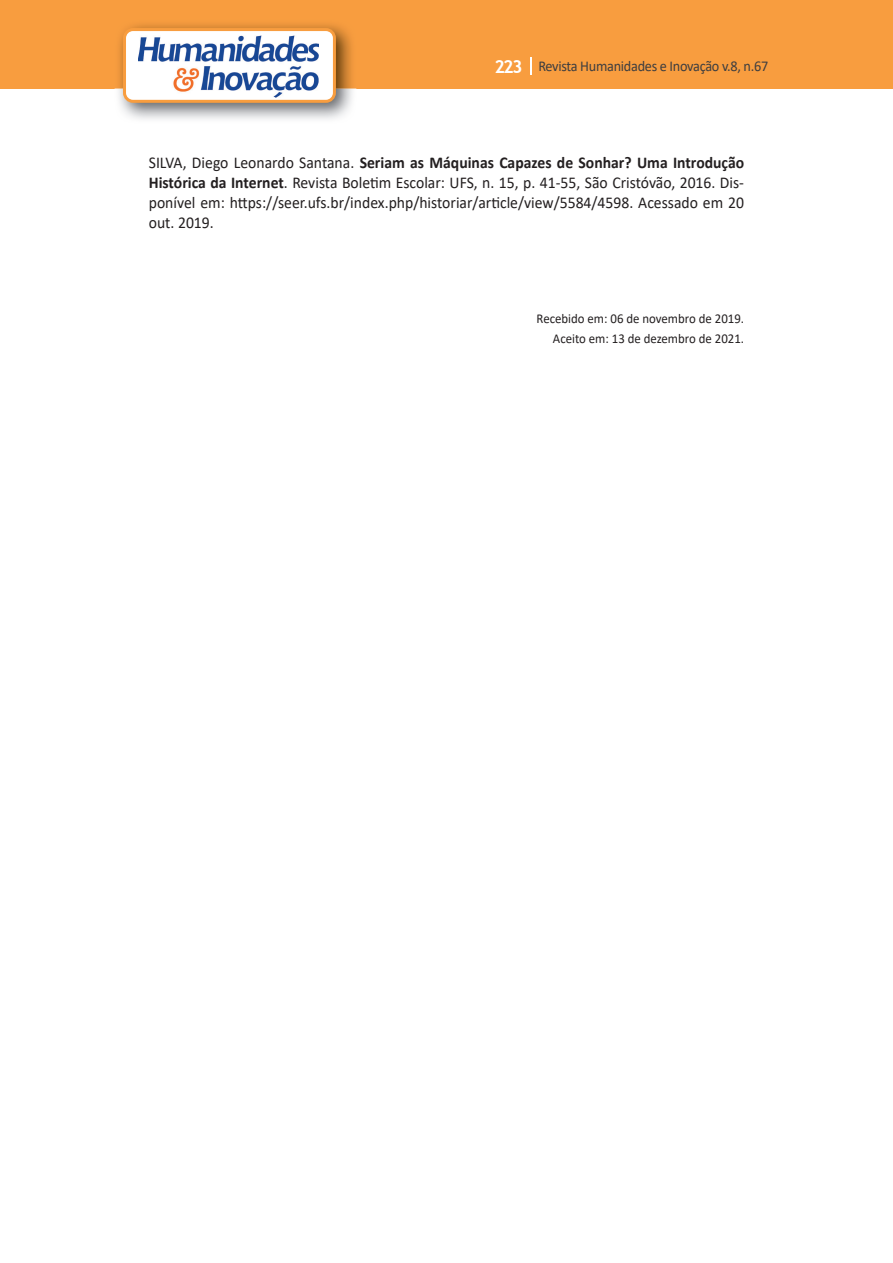
<style>
.page{position:relative;width:893px;height:1263px;background:#fff}
.page>*{position:absolute;margin:0;border:0;box-sizing:border-box;transform-origin:0 0}
.t1{font:16.5px/19.8px "Calibri";color:#231f20;text-align:justify;scale:.95 1}
.t2{font:15px "Calibri";letter-spacing:-.02em;color:#3e3e3f;scale:.95 1}
.t3{font:13.5px/19.8px "Calibri";color:#231f20;text-align:right;scale:.95 1}
.s1{font-family:"Trebuchet MS";font-weight:700;font-size:18px;color:#fff}
.s2{font-weight:700}
</style>
<div class="page">
<div style="left:0;top:0;width:893px;height:88px;background:#f89d3f"></div>
<svg style="left:530px;top:57px;width:2px;height:18px"></svg>
<img style="left:115px;top:24px;width:241px;height:95px">
<div style="left:125px;top:30px;width:209px;height:71px;background:#fff;border-radius:9px"></div>
<img style="left:138px;top:35px;width:181px;height:62px">
<div style="left:123px;top:28px;width:213px;height:75px;border:3px solid #f89d3f;border-radius:9px"></div>
<p class="t2" style="left:495px;top:56px;width:290px"><span class="s1">223</span> Revista Humanidades e Inovação v.8, n.67</p>
<p class="t1" style="left:149px;top:152px;width:628px">SILVA, Diego Leonardo Santana. <span class="s2">Seriam as Máquinas Capazes de Sonhar? Uma Introdução Histórica da Internet</span>. Revista Boletim Escolar: UFS, n. 15, p. 41-55, São Cristóvão, 2016. Dis&shy;ponível em: https://seer.ufs.br/index.php/historiar/article/view/5584/4598. Acessado em 20 out. 2019.</p>
<p class="t3" style="left:537px;top:308px;width:220px">Recebido em: 06 de novembro de 2019.<br>Aceito em: 13 de dezembro de 2021.</p>
</div>
